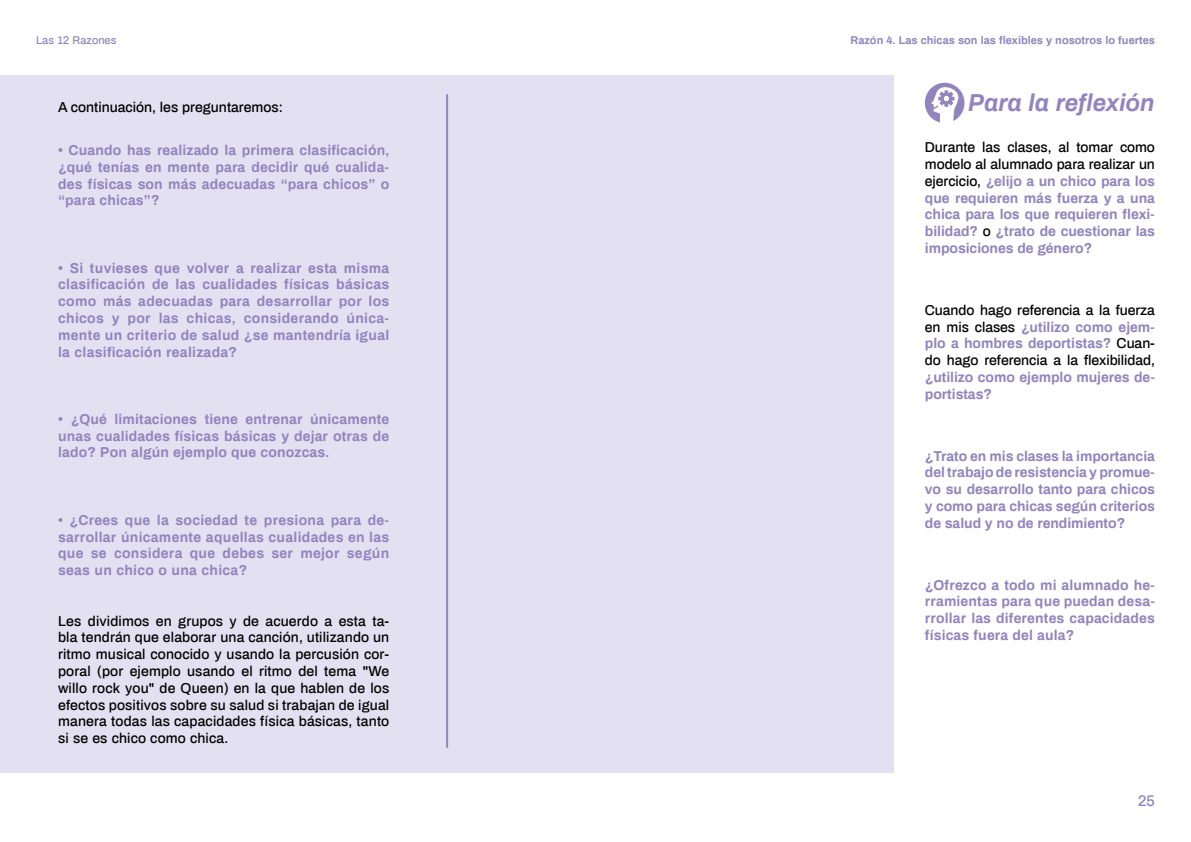
<style>
.page{position:relative;width:1191px;height:842px;background:#fff}
.page>*{position:absolute;margin:0;border:0;box-sizing:border-box;transform-origin:0 0}
.t1{font:italic 700 24px "Archivo";letter-spacing:-.005em;color:#9185be}
.t2{font:500 15px "Archivo";color:#9185be}
.t3{font:700 14px/16.8px "Archivo";letter-spacing:.01em;color:#9185be;text-align:justify}
.t4{font:500 14px/16.8px "Archivo";color:#000;text-align:justify}
.t5{font:700 11px "Archivo";color:#9185be}
.t6{font:500 11px "Archivo";color:#9185be}
.s1{font-weight:500;color:#000}
.s2{font-weight:700;color:#9185be}
</style>
<div class="page">
<svg style="left:924px;top:83px;width:40px;height:39px"></svg>
<div style="left:0;top:75px;width:893px;height:698px;background:#e3e0f1"></div>
<hr style="left:446px;top:94px;width:2px;height:654px;background:#9185be">
<p class="t6" style="left:36px;top:33px;width:82px">Las 12 Razones</p>
<p class="t4" style="left:58px;top:98px;width:226px">A continuación, les preguntaremos:</p>
<p class="t3" style="left:58px;top:142px;width:333px">• Cuando has realizado la primera clasificación, ¿qué tenías en mente para decidir qué cualida&shy;des físicas son más adecuadas “para chicos” o “para chicas”?</p>
<p class="t3" style="left:58px;top:259px;width:333px">• Si tuvieses que volver a realizar esta misma clasificación de las cualidades físicas básicas como más adecuadas para desarrollar por los chicos y por las chicas, considerando única&shy;mente un criterio de salud ¿se mantendría igual la clasificación realizada?</p>
<p class="t3" style="left:58px;top:410px;width:333px">• ¿Qué limitaciones tiene entrenar únicamente unas cualidades físicas básicas y dejar otras de lado? Pon algún ejemplo que conozcas.</p>
<p class="t3" style="left:58px;top:511px;width:333px">• ¿Crees que la sociedad te presiona para de&shy;sarrollar únicamente aquellas cualidades en las que se considera que debes ser mejor según seas un chico o una chica?</p>
<p class="t4" style="left:58px;top:612px;width:333px">Les dividimos en grupos y de acuerdo a esta ta&shy;bla tendrán que elaborar una canción, utilizando un ritmo musical conocido y usando la percusión cor&shy;poral (por ejemplo usando el ritmo del tema "We willo rock you" de Queen) en la que hablen de los efectos positivos sobre su salud si trabajan de igual manera todas las capacidades física básicas, tanto si se es chico como chica.</p>
<p class="t5" style="left:850px;top:33px;width:306px">Razón 4. Las chicas son las flexibles y nosotros lo fuertes</p>
<h1 class="t1" style="left:968px;top:86px;width:188px">Para la reflexión</h1>
<p class="t3" style="left:925px;top:139px;width:232px"><span class="s1">Durante las clases, al tomar como modelo al alumnado para realizar un ejercicio,</span> ¿elijo a un chico para los que requieren más fuerza y a una chica para los que requieren flexi&shy;bilidad? <span class="s1">o</span> ¿trato de cuestionar las imposiciones de género?</p>
<p class="t4" style="left:925px;top:301px;width:232px">Cuando hago referencia a la fuerza en mis clases <span class="s2">¿utilizo como ejem&shy;plo a hombres deportistas?</span> Cuan&shy;do hago referencia a la flexibilidad,</p>
<p class="t3" style="left:925px;top:369px;width:232px">¿utilizo como ejemplo mujeres de&shy;portistas?</p>
<p class="t3" style="left:925px;top:447px;width:232px">¿Trato en mis clases la importancia del trabajo de resistencia y promue&shy;vo su desarrollo tanto para chicos y como para chicas según criterios de salud y no de rendimiento?</p>
<p class="t3" style="left:925px;top:576px;width:232px">¿Ofrezco a todo mi alumnado he&shy;rramientas para que puedan desa&shy;rrollar las diferentes capacidades físicas fuera del aula?</p>
<p class="t2" style="left:1138px;top:790px;width:18px">25</p>
</div>
